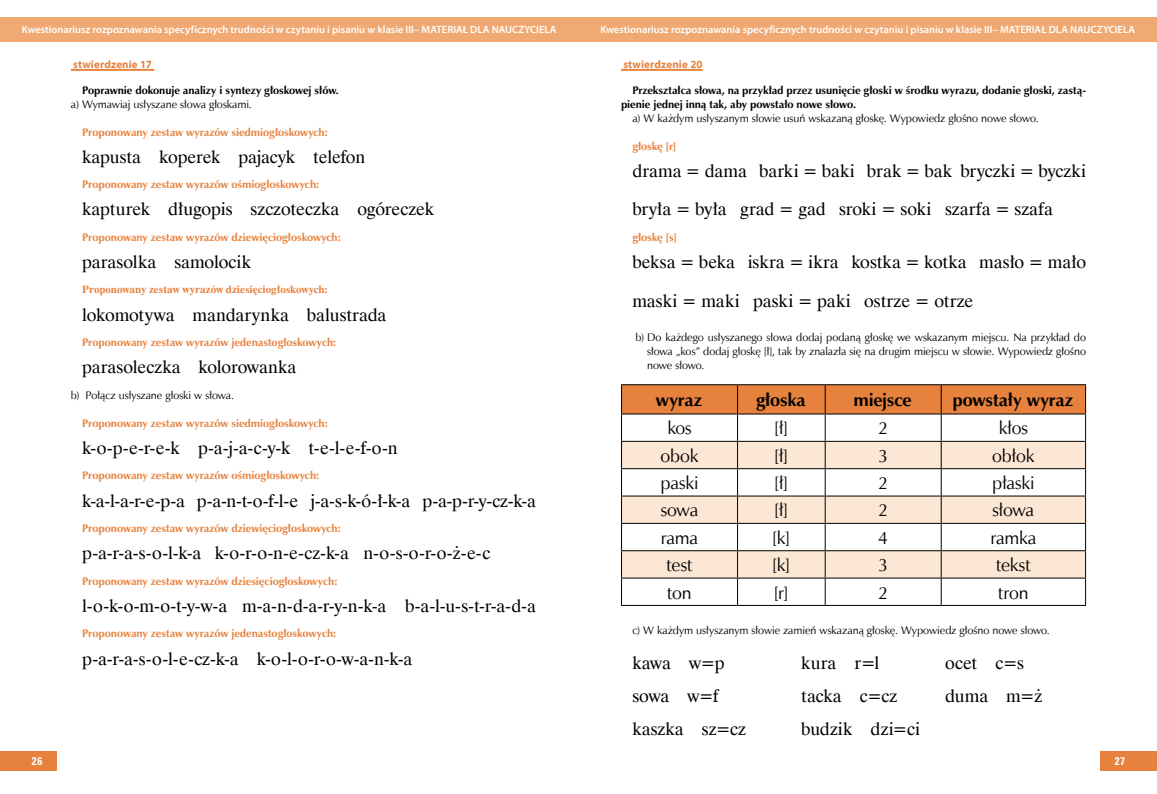
<style>
.page{position:relative;width:1157px;height:794px;background:#fff}
.page>*{position:absolute;margin:0;border:0;box-sizing:border-box;transform-origin:0 0}
.t1{font:18px/38.6px "Dutch 801 EU";color:#000}
.t2{font:18px "Zapf Humnst EU";letter-spacing:-.01em;color:#000}
.t3{font:700 18px "Zapf Humnst EU";letter-spacing:-.01em;color:#000}
.t4{font:700 11px "Zapf Humnst EU";letter-spacing:-.01em;color:#e7823e}
.t5{font:11px/14px "Zapf Humnst EU";letter-spacing:-.005em;color:#000;text-align:justify}
.t6{font:700 11px/14px "Zapf Humnst EU";letter-spacing:-.01em;color:#000}
.t7{font:700 11px "Dutch 801 EU";color:#e7823e}
.t8{font:700 11px "Myriad Pro";letter-spacing:.01em;color:#e7823e}
.t9{font:700 11px "Zurich Cn EU";color:#fff}
.t10{font:600 10.5px "Myriad Pro";color:#fff}
</style>
<div class="page">
<div style="left:0;top:751px;width:57px;height:20px;background:#e7823e"></div>
<div style="left:1100px;top:751px;width:57px;height:20px;background:#e7823e"></div>
<div style="left:0;top:18px;width:578px;height:24px;background:#f0a972"></div>
<hr style="left:71px;top:69px;width:83px;height:2px;background:#e7823e">
<div style="left:578px;top:18px;width:579px;height:24px;background:#f0a972"></div>
<hr style="left:621px;top:69px;width:81px;height:2px;background:#e7823e">
<hr style="left:621px;top:384px;width:116px;height:1px;background:#000">
<hr style="left:737px;top:384px;width:88px;height:1px;background:#000">
<hr style="left:825px;top:384px;width:116px;height:1px;background:#000">
<hr style="left:941px;top:384px;width:145px;height:1px;background:#000">
<svg style="left:621px;top:385px;width:465px;height:220px"></svg>
<hr style="left:621px;top:605px;width:116px;height:1px;background:#000">
<hr style="left:737px;top:605px;width:88px;height:1px;background:#000">
<hr style="left:825px;top:605px;width:116px;height:1px;background:#000">
<hr style="left:941px;top:605px;width:145px;height:1px;background:#000">
<p class="t10" style="left:22px;top:23px;width:536px">Kwestionariusz rozpoznawania specyficznych trudności w czytaniu i pisaniu w klasie III– MATERIAŁ DLA NAUCZYCIELA</p>
<p class="t10" style="left:600px;top:23px;width:536px">Kwestionariusz rozpoznawania specyficznych trudności w czytaniu i pisaniu w klasie III– MATERIAŁ DLA NAUCZYCIELA</p>
<p class="t8" style="left:73px;top:57px;width:80px">stwierdzenie 17</p>
<p class="t8" style="left:623px;top:57px;width:81px">stwierdzenie 20</p>
<p class="t6" style="left:82px;top:83px;width:258px">Poprawnie dokonuje analizy i syntezy głoskowej słów.</p>
<p class="t5" style="left:71px;top:97px;width:182px">a) Wymawiaj usłyszane słowa głoskami.</p>
<p class="t4" style="left:82px;top:125px;width:247px">Proponowany zestaw wyrazów siedmiogłoskowych:</p>
<p class="t1" style="left:82px;top:138px;width:284px">kapusta koperek pajacyk telefon</p>
<p class="t4" style="left:82px;top:178px;width:239px">Proponowany zestaw wyrazów ośmiogłoskowych:</p>
<p class="t1" style="left:82px;top:190px;width:353px">kapturek długopis szczoteczka ogóreczek</p>
<p class="t4" style="left:82px;top:230px;width:260px">Proponowany zestaw wyrazów dziewięciogłoskowych:</p>
<p class="t1" style="left:82px;top:243px;width:170px">parasolka samolocik</p>
<p class="t7" style="left:82px;top:283px;width:247px">Proponowany zestaw wyrazów dziesięciogłoskowych:</p>
<p class="t1" style="left:82px;top:296px;width:306px">lokomotywa mandarynka balustrada</p>
<p class="t4" style="left:82px;top:335px;width:256px">Proponowany zestaw wyrazów jedenastogłoskowych:</p>
<p class="t1" style="left:82px;top:348px;width:216px">parasoleczka kolorowanka</p>
<p class="t5" style="left:71px;top:388px;width:165px">b) Połącz usłyszane głoski w słowa.</p>
<p class="t4" style="left:82px;top:416px;width:247px">Proponowany zestaw wyrazów siedmiogłoskowych:</p>
<p class="t1" style="left:82px;top:429px;width:317px">k-o-p-e-r-e-k p-a-j-a-c-y-k t-e-l-e-f-o-n</p>
<p class="t4" style="left:82px;top:469px;width:239px">Proponowany zestaw wyrazów ośmiogłoskowych:</p>
<p class="t1" style="left:82px;top:481px;width:455px">k-a-l-a-r-e-p-a p-a-n-t-o-f-l-e j-a-s-k-ó-ł-k-a p-a-p-r-y-cz-k-a</p>
<p class="t4" style="left:82px;top:521px;width:260px">Proponowany zestaw wyrazów dziewięciogłoskowych:</p>
<p class="t1" style="left:82px;top:534px;width:409px">p-a-r-a-s-o-l-k-a k-o-r-o-n-e-cz-k-a n-o-s-o-r-o-ż-e-c</p>
<p class="t4" style="left:82px;top:574px;width:257px">Proponowany zestaw wyrazów dziesięciogłoskowych:</p>
<p class="t1" style="left:82px;top:587px;width:455px">l-o-k-o-m-o-t-y-w-a m-a-n-d-a-r-y-n-k-a b-a-l-u-s-t-r-a-d-a</p>
<p class="t4" style="left:82px;top:626px;width:256px">Proponowany zestaw wyrazów jedenastogłoskowych:</p>
<p class="t1" style="left:82px;top:639px;width:332px">p-a-r-a-s-o-l-e-cz-k-a k-o-l-o-r-o-w-a-n-k-a</p>
<p class="t6" style="left:621px;top:83px;width:466px;text-indent:11px">Przekształca słowa, na przykład przez usunięcie głoski w środku wyrazu, dodanie głoski, zastą&shy;pienie jednej inną tak, aby powstało nowe słowo.</p>
<p class="t5" style="left:632px;top:111px;width:408px">a) W każdym usłyszanym słowie usuń wskazaną głoskę. Wypowiedz głośno nowe słowo.</p>
<p class="t4" style="left:632px;top:139px;width:45px">głoskę [r]</p>
<p class="t1" style="left:632px;top:152px;width:455px">drama = dama barki = baki brak = bak bryczki = byczki bryła = była grad = gad sroki = soki szarfa = szafa</p>
<p class="t4" style="left:632px;top:230px;width:46px">głoskę [s]</p>
<p class="t1" style="left:632px;top:243px;width:455px">beksa = beka iskra = ikra kostka = kotka masło = mało maski = maki paski = paki ostrze = otrze</p>
<p class="t5" style="left:647px;top:330px;width:440px;text-indent:-12px">b) Do każdego usłyszanego słowa dodaj podaną głoskę we wskazanym miejscu. Na przykład do słowa „kos” dodaj głoskę [ł], tak by znalazła się na drugim miejscu w słowie. Wypowiedz głośno nowe słowo.</p>
<p class="t3" style="left:656px;top:389px;width:48px">wyraz</p>
<p class="t3" style="left:756px;top:389px;width:51px">głoska</p>
<p class="t3" style="left:853px;top:389px;width:60px">miejsce</p>
<p class="t3" style="left:952px;top:389px;width:122px">powstały wyraz</p>
<p class="t2" style="left:667px;top:417px;width:26px">kos</p>
<p class="t2" style="left:774px;top:417px;width:15px">[ł]</p>
<p class="t2" style="left:878px;top:417px;width:11px">2</p>
<p class="t2" style="left:998px;top:417px;width:31px">kłos</p>
<p class="t2" style="left:660px;top:444px;width:39px">obok</p>
<p class="t2" style="left:774px;top:444px;width:15px">[ł]</p>
<p class="t2" style="left:878px;top:444px;width:11px">3</p>
<p class="t2" style="left:992px;top:444px;width:44px">obłok</p>
<p class="t2" style="left:660px;top:472px;width:40px">paski</p>
<p class="t2" style="left:774px;top:472px;width:15px">[ł]</p>
<p class="t2" style="left:878px;top:472px;width:11px">2</p>
<p class="t2" style="left:992px;top:472px;width:44px">płaski</p>
<p class="t2" style="left:660px;top:499px;width:39px">sowa</p>
<p class="t2" style="left:774px;top:499px;width:15px">[ł]</p>
<p class="t2" style="left:878px;top:499px;width:11px">2</p>
<p class="t2" style="left:992px;top:499px;width:43px">słowa</p>
<p class="t2" style="left:661px;top:526px;width:39px">rama</p>
<p class="t2" style="left:772px;top:526px;width:19px">[k]</p>
<p class="t2" style="left:878px;top:526px;width:11px">4</p>
<p class="t2" style="left:990px;top:526px;width:47px">ramka</p>
<p class="t2" style="left:666px;top:554px;width:27px">test</p>
<p class="t2" style="left:772px;top:554px;width:19px">[k]</p>
<p class="t2" style="left:878px;top:554px;width:11px">3</p>
<p class="t2" style="left:996px;top:554px;width:36px">tekst</p>
<p class="t2" style="left:667px;top:581px;width:26px">ton</p>
<p class="t2" style="left:774px;top:581px;width:16px">[r]</p>
<p class="t2" style="left:878px;top:581px;width:11px">2</p>
<p class="t2" style="left:998px;top:581px;width:32px">tron</p>
<p class="t5" style="left:632px;top:623px;width:419px">c) W każdym usłyszanym słowie zamień wskazaną głoskę. Wypowiedz głośno nowe słowo.</p>
<p class="t1" style="left:632px;top:644px;width:94px">kawa w=p</p>
<p class="t1" style="left:801px;top:644px;width:80px">kura r=l</p>
<p class="t1" style="left:945px;top:644px;width:80px">ocet c=s</p>
<p class="t1" style="left:632px;top:677px;width:88px">sowa w=f</p>
<p class="t1" style="left:801px;top:677px;width:98px">tacka c=cz</p>
<p class="t1" style="left:945px;top:677px;width:99px">duma m=ż</p>
<p class="t1" style="left:632px;top:710px;width:115px">kaszka sz=cz</p>
<p class="t1" style="left:801px;top:710px;width:120px">budzik dzi=ci</p>
<p class="t9" style="left:32px;top:754px;width:12px">26</p>
<p class="t9" style="left:1114px;top:754px;width:12px">27</p>
</div>
